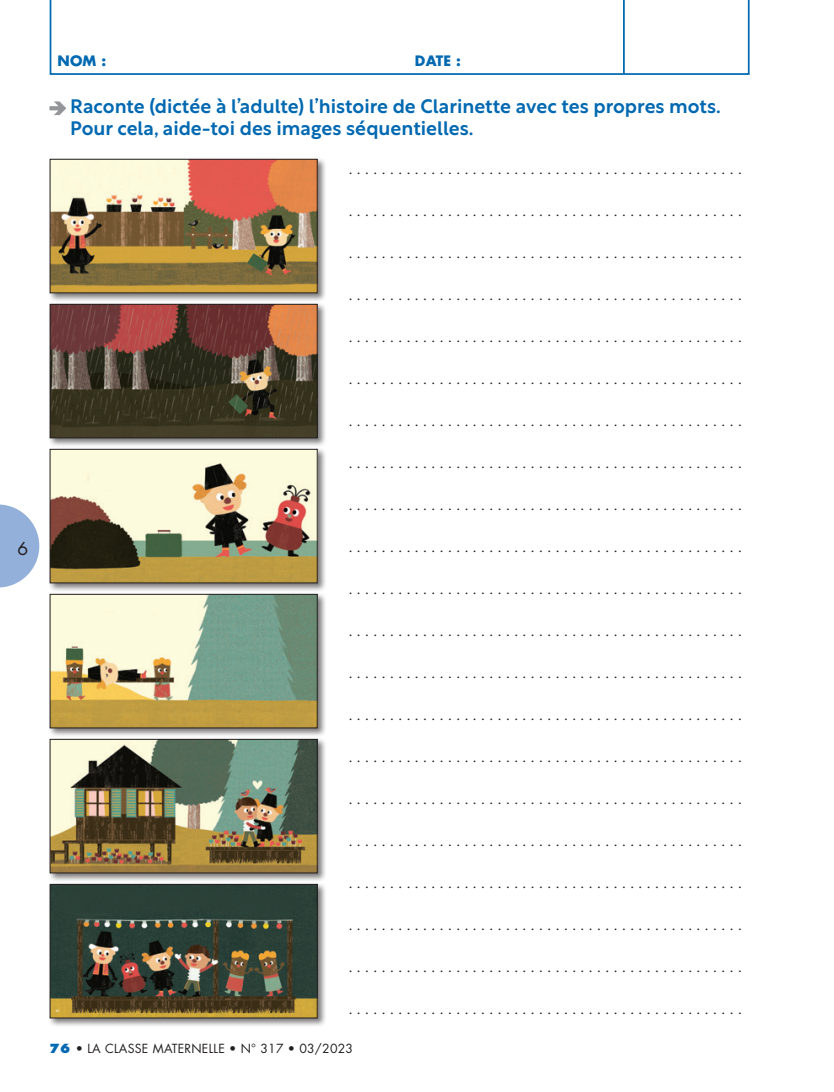
<style>
.page{position:relative;width:834px;height:1092px;background:#fff}
.page>*{position:absolute;margin:0;border:0;box-sizing:border-box;transform-origin:0 0}
.fiche_élève-2022{font:500 19.25px/21.9px "Rustica";color:#0069b1}
.Txt_fiche_élève-2022{font:300 17.5px "Rustica";color:#231f20}
.t1{font:17.5px "Futura Std";color:#231f20}
.t2{font:700 14px "Futura Std";letter-spacing:.01em;color:#0069b1}
.t3{font:12.25px "Futura Std";letter-spacing:.02em;color:#231f20}
.s1{font-family:"DIN Pro";font-weight:900;font-size:15.75px;color:#939598}
.s2{font-weight:800;color:#0069b1}
</style>
<div class="page">
<svg style="left:0;top:504px;width:39px;height:83px"></svg>
<svg style="left:50px;top:0;width:699px;height:75px"></svg>
<hr style="left:623px;top:0;width:1px;height:74px;background:#0069b1">
<div style="left:48px;top:157px;width:279px;height:145px;background:#231f20;opacity:.6"></div>
<img style="left:52px;top:161px;width:263px;height:130px">
<div style="left:50px;top:159px;width:267px;height:134px;border:1px solid #231f20"></div>
<div style="left:48px;top:302px;width:279px;height:145px;background:#231f20;opacity:.6"></div>
<img style="left:52px;top:306px;width:263px;height:130px">
<div style="left:50px;top:304px;width:267px;height:134px;border:1px solid #231f20"></div>
<div style="left:48px;top:447px;width:279px;height:145px;background:#231f20;opacity:.6"></div>
<img style="left:52px;top:451px;width:263px;height:130px">
<div style="left:50px;top:449px;width:267px;height:134px;border:1px solid #231f20"></div>
<div style="left:48px;top:592px;width:279px;height:145px;background:#231f20;opacity:.6"></div>
<img style="left:52px;top:596px;width:263px;height:130px">
<div style="left:50px;top:594px;width:267px;height:134px;border:1px solid #231f20"></div>
<div style="left:48px;top:737px;width:279px;height:145px;background:#231f20;opacity:.6"></div>
<img style="left:52px;top:740px;width:263px;height:131px">
<div style="left:50px;top:738px;width:267px;height:135px;border:1px solid #231f20"></div>
<div style="left:48px;top:881px;width:279px;height:146px;background:#231f20;opacity:.6"></div>
<img style="left:52px;top:885px;width:263px;height:131px">
<div style="left:50px;top:883px;width:267px;height:135px;border:1px solid #231f20"></div>
<p class="t1" style="left:17px;top:538px;width:12px">6</p>
<p class="t2" style="left:58px;top:52px;width:50px">NOM :</p>
<p class="t2" style="left:415px;top:52px;width:48px">DATE :</p>
<p class="fiche_élève-2022" style="left:70px;top:93px;width:652px;text-indent:-21px"><span class="s1">→</span> Raconte (dictée à l’adulte) l’histoire de Clarinette avec tes propres mots.<br>Pour cela, aide-toi des images séquentielles.</p>
<p class="Txt_fiche_élève-2022" style="left:348px;top:152px;width:394px">. . . . . . . . . . . . . . . . . . . . . . . . . . . . . . . . . . . . . . . . . . . . . . . .</p>
<p class="Txt_fiche_élève-2022" style="left:348px;top:194px;width:394px">. . . . . . . . . . . . . . . . . . . . . . . . . . . . . . . . . . . . . . . . . . . . . . . .</p>
<p class="Txt_fiche_élève-2022" style="left:348px;top:236px;width:394px">. . . . . . . . . . . . . . . . . . . . . . . . . . . . . . . . . . . . . . . . . . . . . . . .</p>
<p class="Txt_fiche_élève-2022" style="left:348px;top:278px;width:394px">. . . . . . . . . . . . . . . . . . . . . . . . . . . . . . . . . . . . . . . . . . . . . . . .</p>
<p class="Txt_fiche_élève-2022" style="left:348px;top:320px;width:394px">. . . . . . . . . . . . . . . . . . . . . . . . . . . . . . . . . . . . . . . . . . . . . . . .</p>
<p class="Txt_fiche_élève-2022" style="left:348px;top:362px;width:394px">. . . . . . . . . . . . . . . . . . . . . . . . . . . . . . . . . . . . . . . . . . . . . . . .</p>
<p class="Txt_fiche_élève-2022" style="left:348px;top:404px;width:394px">. . . . . . . . . . . . . . . . . . . . . . . . . . . . . . . . . . . . . . . . . . . . . . . .</p>
<p class="Txt_fiche_élève-2022" style="left:348px;top:446px;width:394px">. . . . . . . . . . . . . . . . . . . . . . . . . . . . . . . . . . . . . . . . . . . . . . . .</p>
<p class="Txt_fiche_élève-2022" style="left:348px;top:488px;width:394px">. . . . . . . . . . . . . . . . . . . . . . . . . . . . . . . . . . . . . . . . . . . . . . . .</p>
<p class="Txt_fiche_élève-2022" style="left:348px;top:530px;width:394px">. . . . . . . . . . . . . . . . . . . . . . . . . . . . . . . . . . . . . . . . . . . . . . . .</p>
<p class="Txt_fiche_élève-2022" style="left:348px;top:572px;width:394px">. . . . . . . . . . . . . . . . . . . . . . . . . . . . . . . . . . . . . . . . . . . . . . . .</p>
<p class="Txt_fiche_élève-2022" style="left:348px;top:614px;width:394px">. . . . . . . . . . . . . . . . . . . . . . . . . . . . . . . . . . . . . . . . . . . . . . . .</p>
<p class="Txt_fiche_élève-2022" style="left:348px;top:656px;width:394px">. . . . . . . . . . . . . . . . . . . . . . . . . . . . . . . . . . . . . . . . . . . . . . . .</p>
<p class="Txt_fiche_élève-2022" style="left:348px;top:698px;width:394px">. . . . . . . . . . . . . . . . . . . . . . . . . . . . . . . . . . . . . . . . . . . . . . . .</p>
<p class="Txt_fiche_élève-2022" style="left:348px;top:740px;width:394px">. . . . . . . . . . . . . . . . . . . . . . . . . . . . . . . . . . . . . . . . . . . . . . . .</p>
<p class="Txt_fiche_élève-2022" style="left:348px;top:782px;width:394px">. . . . . . . . . . . . . . . . . . . . . . . . . . . . . . . . . . . . . . . . . . . . . . . .</p>
<p class="Txt_fiche_élève-2022" style="left:348px;top:824px;width:394px">. . . . . . . . . . . . . . . . . . . . . . . . . . . . . . . . . . . . . . . . . . . . . . . .</p>
<p class="Txt_fiche_élève-2022" style="left:348px;top:866px;width:394px">. . . . . . . . . . . . . . . . . . . . . . . . . . . . . . . . . . . . . . . . . . . . . . . .</p>
<p class="Txt_fiche_élève-2022" style="left:348px;top:908px;width:394px">. . . . . . . . . . . . . . . . . . . . . . . . . . . . . . . . . . . . . . . . . . . . . . . .</p>
<p class="Txt_fiche_élève-2022" style="left:348px;top:950px;width:394px">. . . . . . . . . . . . . . . . . . . . . . . . . . . . . . . . . . . . . . . . . . . . . . . .</p>
<p class="Txt_fiche_élève-2022" style="left:348px;top:992px;width:394px">. . . . . . . . . . . . . . . . . . . . . . . . . . . . . . . . . . . . . . . . . . . . . . . .</p>
<p class="t3" style="left:50px;top:1040px;width:305px"><span class="s2">76</span> • LA CLASSE MATERNELLE • N° 317 • 03/2023</p>
</div>
